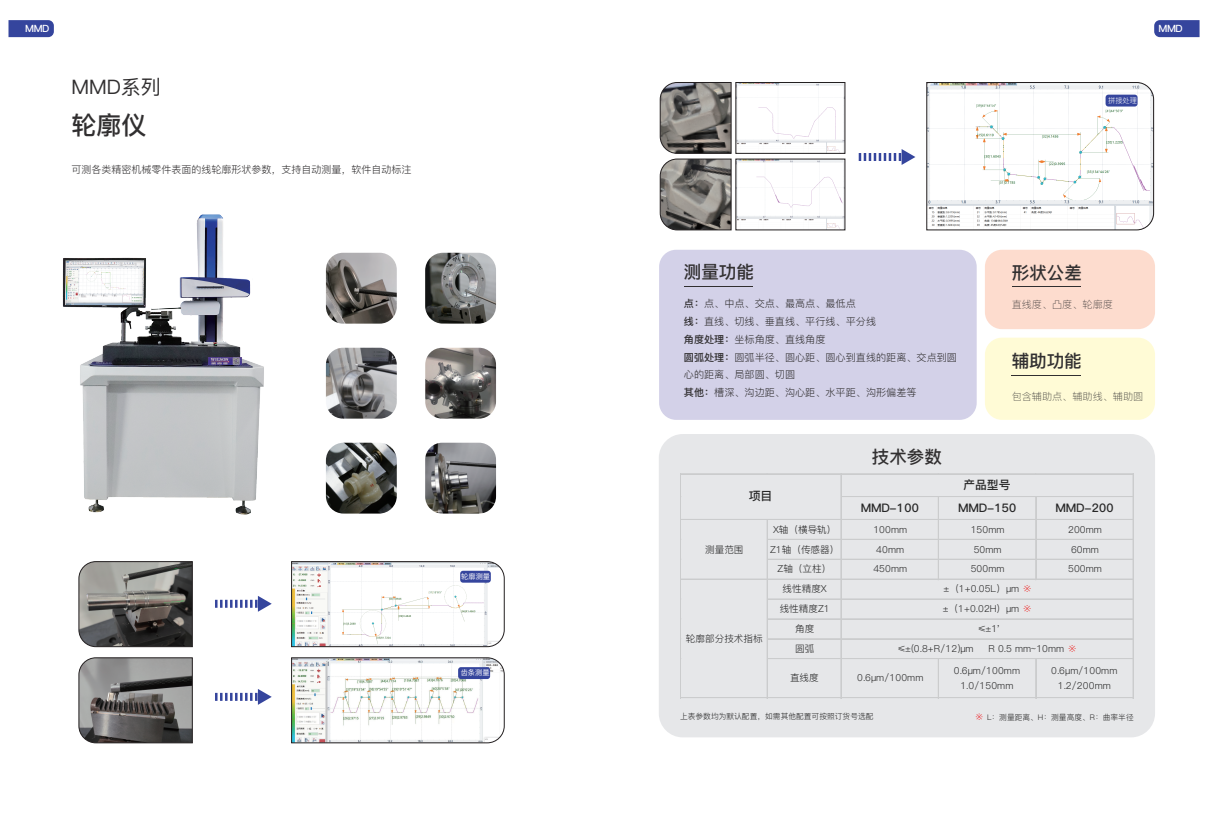
<style>
.page{position:relative;width:1208px;height:825px;background:#fff}
.page>*{position:absolute;margin:0;border:0;box-sizing:border-box;transform-origin:0 0}
.t1{font:25px "Ping Fang SC Bold";color:#312f30}
.t2{font:20px "Ping Fang SC Medium";color:#312f30}
.t3{font:17.5px "Ping Fang SC Bold";color:#312f30}
.t4{font:11.8px "Ping Fang SC Bold";color:#262626}
.t5{font:10.1px/17.7px "Ping Fang SC Regular";color:#312f30}
.t6{font:10.1px "Ping Fang SC Light";color:#312f30}
.t7{font:10px "Ping Fang SC Regular";color:#312f30}
.t8{font:10px "Ping Fang SC Bold";letter-spacing:-.05em;color:#fff}
.t9{font:9.6px/19.9px "Ping Fang SC Regular";letter-spacing:.01em;color:#262626;text-align:center}
.t10{font:7.7px "Ping Fang SC Regular";color:#262626}
.t11{font:7.2px "Ping Fang SC Medium";color:#fff}
.t12{font:7.2px "Ping Fang SC Regular";color:#fff}
.s1{font-family:"Ping Fang SC Bold"}
.s2{color:#ee2928}
.s3{font-size:9px;color:#ee1d23}
</style>
<div class="page">
<div style="left:659px;top:250px;width:317px;height:170px;background:#d3d1e8;border-radius:17px"></div>
<hr style="left:684px;top:286px;width:69px;height:1px;background:#312f30">
<div style="left:985px;top:250px;width:170px;height:79px;background:#fddcce;border-radius:17px"></div>
<hr style="left:1011px;top:286px;width:69px;height:1px;background:#312f30">
<div style="left:985px;top:338px;width:170px;height:82px;background:#fffbd6;border-radius:17px"></div>
<hr style="left:1011px;top:375px;width:69px;height:1px;background:#312f30">
<img style="left:326px;top:443px;width:71px;height:71px">
<img style="left:425px;top:253px;width:71px;height:71px">
<img style="left:425px;top:443px;width:71px;height:71px">
<img style="left:425px;top:348px;width:71px;height:71px">
<img style="left:326px;top:348px;width:71px;height:71px">
<img style="left:326px;top:253px;width:71px;height:71px">
<div style="left:659px;top:434px;width:496px;height:303px;background:#e6e7e9;border-radius:24px"></div>
<img style="left:62px;top:214px;width:202px;height:301px">
<img style="left:208px;top:357px;width:34px;height:8px">
<svg style="left:926px;top:82px;width:227px;height:148px"></svg>
<svg style="left:660px;top:82px;width:71px;height:148px"></svg>
<img style="left:737px;top:161px;width:106px;height:67px">
<img style="left:737px;top:84px;width:106px;height:67px">
<div style="left:735px;top:82px;width:110px;height:71px;border:1px solid #231f20"></div>
<svg style="left:79px;top:561px;width:114px;height:86px"></svg>
<svg style="left:291px;top:561px;width:213px;height:86px"></svg>
<div style="left:460px;top:571px;width:31px;height:12px;background:#35459d;border-radius:3px"></div>
<svg style="left:215px;top:596px;width:57px;height:16px"></svg>
<svg style="left:858px;top:149px;width:57px;height:16px"></svg>
<svg style="left:79px;top:657px;width:114px;height:86px"></svg>
<svg style="left:291px;top:657px;width:213px;height:86px"></svg>
<div style="left:458px;top:667px;width:32px;height:12px;background:#35459d;border-radius:3px"></div>
<svg style="left:215px;top:689px;width:57px;height:16px"></svg>
<div style="left:1105px;top:95px;width:32px;height:12px;background:#35459d;border-radius:3px"></div>
<hr style="left:938px;top:497px;width:1px;height:83px;background:#cbcccd">
<hr style="left:1035px;top:497px;width:1px;height:83px;background:#cbcccd">
<hr style="left:680px;top:474px;width:1px;height:224px;background:#cbcccd">
<hr style="left:767px;top:520px;width:1px;height:178px;background:#cbcccd">
<hr style="left:840px;top:474px;width:1px;height:224px;background:#cbcccd">
<hr style="left:841px;top:474px;width:1px;height:224px;background:#cbcccd">
<hr style="left:938px;top:659px;width:1px;height:39px;background:#cbcccd">
<hr style="left:1035px;top:659px;width:1px;height:39px;background:#cbcccd">
<hr style="left:1132px;top:474px;width:1px;height:224px;background:#cbcccd">
<hr style="left:1133px;top:474px;width:1px;height:224px;background:#cbcccd">
<hr style="left:680px;top:474px;width:453px;height:1px;background:#cbcccd">
<hr style="left:841px;top:496px;width:292px;height:1px;background:#cbcccd">
<hr style="left:680px;top:519px;width:453px;height:1px;background:#cbcccd">
<hr style="left:768px;top:539px;width:365px;height:1px;background:#cbcccd">
<hr style="left:768px;top:559px;width:365px;height:1px;background:#cbcccd">
<hr style="left:680px;top:579px;width:453px;height:1px;background:#cbcccd">
<hr style="left:768px;top:599px;width:365px;height:1px;background:#cbcccd">
<hr style="left:768px;top:619px;width:365px;height:1px;background:#cbcccd">
<hr style="left:768px;top:638px;width:365px;height:1px;background:#cbcccd">
<hr style="left:768px;top:639px;width:365px;height:1px;background:#cbcccd">
<hr style="left:768px;top:658px;width:365px;height:1px;background:#cbcccd">
<hr style="left:768px;top:659px;width:365px;height:1px;background:#cbcccd">
<hr style="left:680px;top:697px;width:453px;height:1px;background:#cbcccd">
<hr style="left:680px;top:698px;width:453px;height:1px;background:#cbcccd">
<svg style="left:9px;top:20px;width:45px;height:17px"></svg>
<svg style="left:1154px;top:20px;width:45px;height:17px"></svg>
<p class="t8" style="left:25px;top:23px;width:26px">MMD</p>
<p class="t8" style="left:1158px;top:23px;width:26px">MMD</p>
<h2 class="t2" style="left:72px;top:75px;width:91px">MMD系列</h2>
<h1 class="t1" style="left:72px;top:110px;width:76px">轮廓仪</h1>
<p class="t7" style="left:72px;top:164px;width:342px">可测各类精密机械零件表面的线轮廓形状参数，支持自动测量，软件自动标注</p>
<p class="t11" style="left:461px;top:572px;width:30px">轮廓测量</p>
<p class="t11" style="left:461px;top:668px;width:30px">齿条测量</p>
<p class="t12" style="left:1108px;top:96px;width:30px">拼接处理</p>
<h3 class="t3" style="left:684px;top:262px;width:71px">测量功能</h3>
<p class="t5" style="left:684px;top:295px;width:275px"><span class="s1">点：</span>点、中点、交点、最高点、最低点<br><span class="s1">线：</span>直线、切线、垂直线、平行线、平分线<br><span class="s1">角度处理：</span>坐标角度、直线角度<br><span class="s1">圆弧处理：</span>圆弧半径、圆心距、圆心到直线的距离、交点到圆心的距离、局部圆、切圆<br><span class="s1">其他：</span>槽深、沟边距、沟心距、水平距、沟形偏差等</p>
<h3 class="t3" style="left:872px;top:446px;width:71px">技术参数</h3>
<h3 class="t3" style="left:1011px;top:262px;width:71px">形状公差</h3>
<p class="t6" style="left:1011px;top:298px;width:103px">直线度、凸度、轮廓度</p>
<h3 class="t3" style="left:1011px;top:350px;width:71px">辅助功能</h3>
<p class="t6" style="left:1011px;top:391px;width:133px">包含辅助点、辅助线、辅助圆</p>
<p class="t4" style="left:748px;top:489px;width:25px">项目</p>
<p class="t4" style="left:963px;top:478px;width:49px">产品型号</p>
<p class="t4" style="left:861px;top:501px;width:59px">MMD-100</p>
<p class="t4" style="left:958px;top:501px;width:59px">MMD-150</p>
<p class="t4" style="left:1055px;top:501px;width:59px">MMD-200</p>
<p class="t9" style="left:705px;top:539px;width:40px">测量范围</p>
<p class="t9" style="left:686px;top:628px;width:78px">轮廓部分技术指标</p>
<p class="t9" style="left:773px;top:519px;width:65px">X轴（横导轨）</p>
<p class="t9" style="left:873px;top:519px;width:35px">100mm</p>
<p class="t9" style="left:970px;top:519px;width:35px">150mm</p>
<p class="t9" style="left:1068px;top:519px;width:35px">200mm</p>
<p class="t9" style="left:770px;top:539px;width:71px">Z1轴（传感器）</p>
<p class="t9" style="left:876px;top:539px;width:29px">40mm</p>
<p class="t9" style="left:973px;top:539px;width:29px">50mm</p>
<p class="t9" style="left:1071px;top:539px;width:29px">60mm</p>
<p class="t9" style="left:777px;top:559px;width:55px">Z轴（立柱）</p>
<p class="t9" style="left:873px;top:559px;width:35px">450mm</p>
<p class="t9" style="left:970px;top:559px;width:35px">500mm</p>
<p class="t9" style="left:1068px;top:559px;width:35px">500mm</p>
<p class="t9" style="left:779px;top:579px;width:51px">线性精度X线性精度Z1角度<br>圆弧</p>
<p class="t9" style="left:790px;top:668px;width:30px">直线度</p>
<p class="t9" style="left:857px;top:668px;width:68px">0.6μm/100mm</p>
<p class="t9" style="left:953px;top:663px;width:68px;line-height:14.7px">0.6μm/100mm<br>1.0/150mm</p>
<p class="t9" style="left:1051px;top:663px;width:68px;line-height:14.7px">0.6μm/100mm<br>1.2/200mm</p>
<p class="t9" style="left:943px;top:579px;width:90px">±（1+0.05L）μm <span class="s2">※</span></p>
<p class="t9" style="left:942px;top:599px;width:91px">±（1+0.02H）μm <span class="s2">※</span></p>
<p class="t9" style="left:978px;top:619px;width:23px">≤±1'</p>
<p class="t9" style="left:897px;top:639px;width:77px">≤±(0.8+R/12)μm</p>
<p class="t9" style="left:988px;top:639px;width:90px">R 0.5 mm~10mm <span class="s2">※</span></p>
<p class="t10" style="left:680px;top:711px;width:195px">上表参数均为默认配置，如需其他配置可按照订货号选配</p>
<p class="t10" style="left:975px;top:712px;width:160px"><span class="s3">※</span> L：测量距离、H：测量高度、R：曲率半径</p>
</div>
